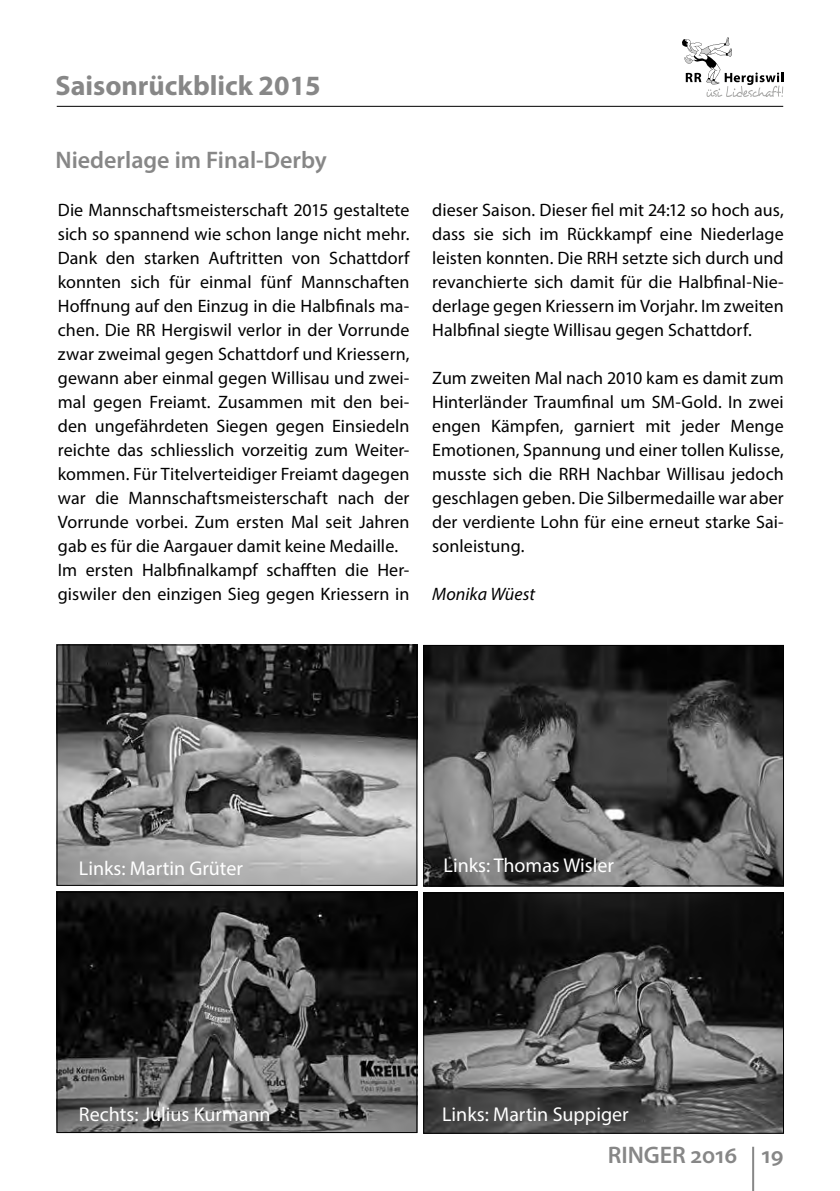
<style>
.page{position:relative;width:840px;height:1191px;background:#fff}
.page>*{position:absolute;margin:0;border:0;box-sizing:border-box;transform-origin:0 0}
.t1{font:700 28px "Myriad Pro";color:#878787}
.t2{font:600 24px "Myriad Pro";color:#878787}
.t3{font:20px "Myriad Pro";color:#fff}
.t4{font:18px/24px "Myriad Pro";letter-spacing:.005em;color:#000;text-align:justify}
.t5{font:italic 18px "Myriad Pro";color:#000}
</style>
<div class="page">
<hr style="left:57px;top:106px;width:725px;height:1px;background:#000">
<svg style="left:682px;top:37px;width:100px;height:60px"></svg>
<hr style="left:751px;top:1146px;width:2px;height:45px;background:#878787">
<img style="left:59px;top:646px;width:356px;height:237px">
<div style="left:57px;top:644px;width:360px;height:241px;border:1px solid #000"></div>
<img style="left:425px;top:647px;width:356px;height:237px">
<div style="left:423px;top:645px;width:360px;height:241px;border:1px solid #000"></div>
<img style="left:425px;top:894px;width:356px;height:237px">
<div style="left:423px;top:892px;width:360px;height:241px;border:1px solid #000"></div>
<img style="left:59px;top:893px;width:356px;height:237px">
<div style="left:57px;top:891px;width:360px;height:241px;border:1px solid #000"></div>
<h1 class="t1" style="left:55px;top:67px;width:267px">Saisonrückblick 2015</h1>
<h2 class="t2" style="left:55px;top:145px;width:273px">Niederlage im Final-Derby</h2>
<p class="t4" style="left:58px;top:198px;width:353px;text-align:left">Die Mannschaftsmeisterschaft 2015 gestaltete sich so spannend wie schon lange nicht mehr.<br>Dank den starken Auftritten von Schattdorf konnten sich für einmal fünf Mannschaften Hoffnung auf den Einzug in die Halbfinals ma&shy;chen. Die RR Hergiswil verlor in der Vorrunde zwar zweimal gegen Schattdorf und Kriessern, gewann aber einmal gegen Willisau und zwei&shy;mal gegen Freiamt. Zusammen mit den bei&shy;den ungefährdeten Siegen gegen Einsiedeln reichte das schliesslich vorzeitig zum Weiter&shy;kommen. Für Titelverteidiger Freiamt dagegen war die Mannschaftsmeisterschaft nach der Vorrunde vorbei. Zum ersten Mal seit Jahren gab es für die Aargauer damit keine Medaille.<br>Im ersten Halbfinalkampf schafften die Her&shy;giswiler den einzigen Sieg gegen Kriessern in</p>
<p class="t4" style="left:432px;top:198px;width:353px">dieser Saison. Dieser fiel mit 24:12 so hoch aus, dass sie sich im Rückkampf eine Niederlage leisten konnten. Die RRH setzte sich durch und revanchierte sich damit für die Halbfinal-Nie&shy;derlage gegen Kriessern im Vorjahr. Im zweiten Halbfinal siegte Willisau gegen Schattdorf.</p>
<p class="t4" style="left:432px;top:366px;width:353px">Zum zweiten Mal nach 2010 kam es damit zum Hinterländer Traumfinal um SM-Gold. In zwei engen Kämpfen, garniert mit jeder Menge Emotionen, Spannung und einer tollen Kulisse, musste sich die RRH Nachbar Willisau jedoch geschlagen geben. Die Silbermedaille war aber der verdiente Lohn für eine erneut starke Sai&shy;sonleistung.</p>
<p class="t5" style="left:432px;top:583px;width:104px">Monika Wüest</p>
<p class="t3" style="left:79px;top:855px;width:165px">Links: Martin Grüter</p>
<p class="t3" style="left:443px;top:852px;width:172px">Links: Thomas Wisler</p>
<p class="t3" style="left:79px;top:1102px;width:193px">Rechts: Julius Kurmann</p>
<p class="t3" style="left:442px;top:1102px;width:188px">Links: Martin Suppiger</p>
<h2 class="t2" style="left:607px;top:1139px;width:177px">RINGER 2016 19</h2>
</div>
